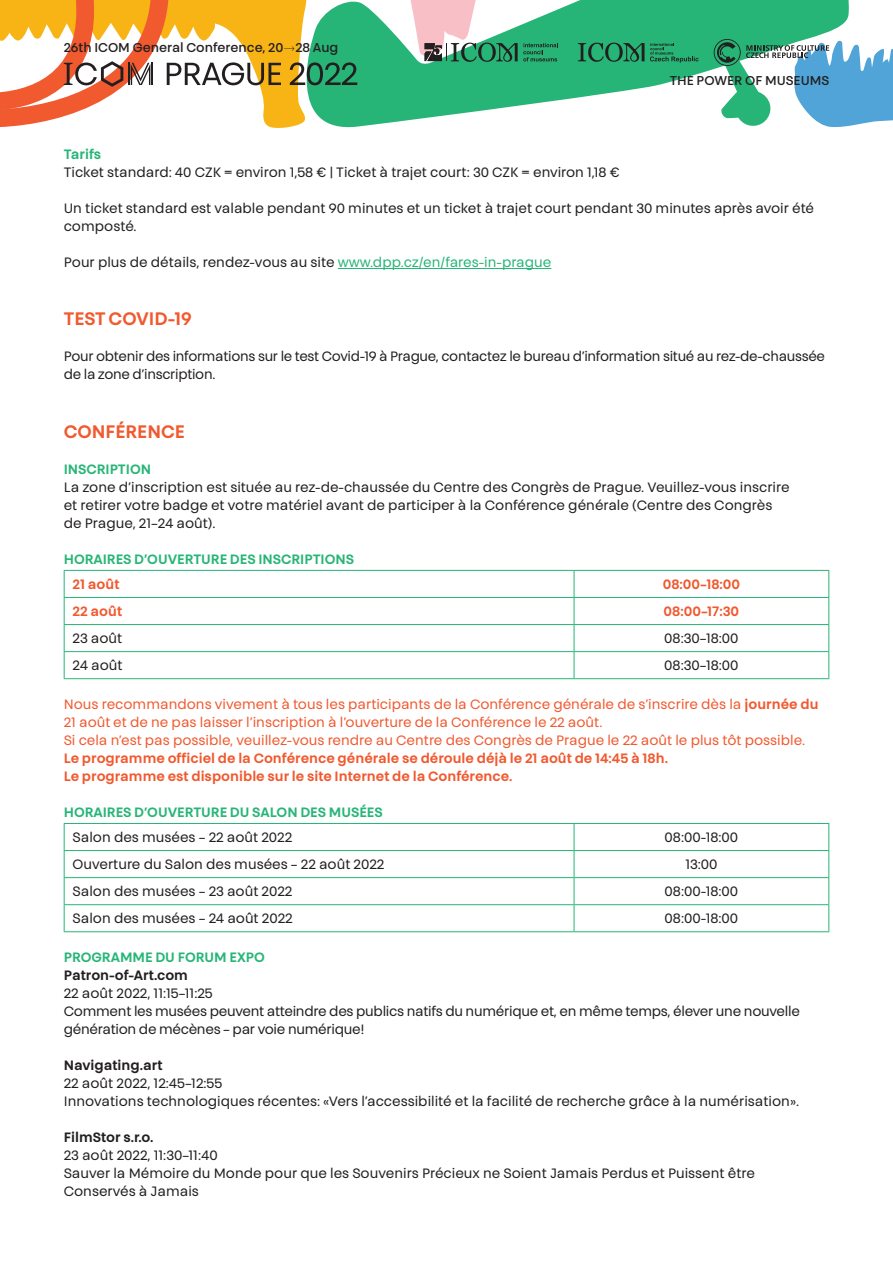
<style>
.page{position:relative;width:893px;height:1263px;background:#fff}
.page>*{position:absolute;margin:0;border:0;box-sizing:border-box;transform-origin:0 0}
.ICOM_mezitit{font:600 18px "Touche";color:#f1592f}
.ICOM_text_9_12{font:13.5px/18px "Touche";color:#231f20}
.ICOM_text_9_12-2{font:13.5px/18px "Touche";color:#f1592f}
.ICOM_text_9_12-3{font:13.5px/18px "Touche";letter-spacing:-.02em;color:#231f20}
.ICOM_text_9_12-4{font:600 13.5px "Touche";color:#f1592f}
.ICOM_text_8_11{font:13.5px "Touche";color:#231f20}
.ICOM_text_9_12-5{font:600 13.5px "Touche";color:#27b577}
.ICOM_text_9_12-6{font:600 13.5px "Touche";color:#231f20}
.ICOM_bold_9_12_zel{font:600 13.5px "Touche";color:#27b577}
.t1{font:500 12.75px "Touche";color:#231f20}
.s1{color:#27b577}
.s2{font-weight:600}
</style>
<div class="page">
<svg style="left:357px;top:0;width:357px;height:127px;fill:#27b577"></svg>
<svg style="left:376px;top:0;width:182px;height:62px"></svg>
<svg style="left:578px;top:43px;width:66px;height:19px"></svg>
<svg style="left:650px;top:43px;width:49px;height:20px"></svg>
<svg style="left:0;top:0;width:357px;height:128px"></svg>
<svg style="left:714px;top:0;width:179px;height:128px"></svg>
<hr style="left:338px;top:268px;width:213px;height:1px;background:#27b577">
<hr style="left:64px;top:570px;width:510px;height:1px;background:#27b577">
<hr style="left:574px;top:570px;width:255px;height:1px;background:#27b577">
<hr style="left:64px;top:597px;width:510px;height:1px;background:#27b577">
<hr style="left:64px;top:624px;width:510px;height:1px;background:#27b577">
<hr style="left:574px;top:597px;width:255px;height:1px;background:#27b577">
<hr style="left:574px;top:624px;width:255px;height:1px;background:#27b577">
<svg style="left:64px;top:571px;width:1px;height:107px"></svg>
<hr style="left:64px;top:651px;width:510px;height:1px;background:#27b577">
<hr style="left:64px;top:678px;width:510px;height:1px;background:#27b577">
<svg style="left:574px;top:571px;width:1px;height:107px"></svg>
<hr style="left:574px;top:651px;width:255px;height:1px;background:#27b577">
<svg style="left:828px;top:571px;width:1px;height:107px"></svg>
<hr style="left:574px;top:678px;width:255px;height:1px;background:#27b577">
<hr style="left:64px;top:823px;width:510px;height:1px;background:#27b577">
<hr style="left:574px;top:823px;width:255px;height:1px;background:#27b577">
<hr style="left:64px;top:850px;width:510px;height:1px;background:#27b577">
<hr style="left:64px;top:877px;width:510px;height:1px;background:#27b577">
<hr style="left:574px;top:850px;width:255px;height:1px;background:#27b577">
<hr style="left:574px;top:877px;width:255px;height:1px;background:#27b577">
<svg style="left:64px;top:824px;width:1px;height:107px"></svg>
<hr style="left:64px;top:904px;width:510px;height:1px;background:#27b577">
<hr style="left:64px;top:931px;width:510px;height:1px;background:#27b577">
<svg style="left:574px;top:824px;width:1px;height:107px"></svg>
<hr style="left:574px;top:904px;width:255px;height:1px;background:#27b577">
<svg style="left:828px;top:824px;width:1px;height:107px"></svg>
<hr style="left:574px;top:931px;width:255px;height:1px;background:#27b577">
<p class="t1" style="left:64px;top:40px;width:276px">26th ICOM General Conference, 20 28 Aug</p>
<p class="t1" style="left:670px;top:73px;width:161px">THE POWER OF MUSEUMS</p>
<p class="ICOM_text_9_12-5" style="left:64px;top:146px;width:39px">Tarifs</p>
<p class="ICOM_text_9_12" style="left:64px;top:163px;width:557px">Ticket standard: 40 CZK = environ 1,58 € | Ticket à trajet court: 30 CZK = environ 1,18 €</p>
<p class="ICOM_text_9_12" style="left:64px;top:199px;width:752px">Un ticket standard est valable pendant 90 minutes et un ticket à trajet court pendant 30 minutes après avoir été composté.</p>
<p class="ICOM_text_9_12" style="left:64px;top:253px;width:489px">Pour plus de détails, rendez-vous au site <span class="s1">www.dpp.cz/en/fares-in-prague</span></p>
<p class="ICOM_mezitit" style="left:64px;top:308px;width:130px">TEST COVID-19</p>
<p class="ICOM_text_9_12-3" style="left:64px;top:347px;width:763px">Pour obtenir des informations sur le test Covid-19 à Prague, contactez le bureau d’information situé au rez-de-chaussée de la zone d’inscription.</p>
<p class="ICOM_mezitit" style="left:64px;top:420px;width:123px">CONFÉRENCE</p>
<p class="ICOM_bold_9_12_zel" style="left:64px;top:461px;width:89px">INSCRIPTION</p>
<p class="ICOM_text_9_12" style="left:64px;top:478px;width:727px">La zone d’inscription est située au rez-de-chaussée du Centre des Congrès de Prague. Veuillez-vous inscrire et retirer votre badge et votre matériel avant de participer à la Conférence générale (Centre des Congrès de Prague, 21–24 août).</p>
<p class="ICOM_text_9_12-5" style="left:64px;top:551px;width:292px">HORAIRES D’OUVERTURE DES INSCRIPTIONS</p>
<p class="ICOM_text_9_12-4" style="left:73px;top:576px;width:48px">21 août</p>
<p class="ICOM_text_9_12-4" style="left:663px;top:576px;width:79px">08:00–18:00</p>
<p class="ICOM_text_9_12-4" style="left:73px;top:603px;width:51px">22 août</p>
<p class="ICOM_text_9_12-4" style="left:664px;top:603px;width:77px">08:00–17:30</p>
<p class="ICOM_text_9_12" style="left:73px;top:629px;width:51px">23 août</p>
<p class="ICOM_text_9_12" style="left:664px;top:629px;width:76px">08:30–18:00</p>
<p class="ICOM_text_9_12" style="left:73px;top:656px;width:52px">24 août</p>
<p class="ICOM_text_9_12" style="left:664px;top:656px;width:76px">08:30–18:00</p>
<p class="ICOM_text_9_12-2" style="left:64px;top:695px;width:756px">Nous recommandons vivement à tous les participants de la Conférence générale de s’inscrire dès la <span class="s2">journée du<br></span>21 août et de ne pas laisser l’inscription à l’ouverture de la Conférence le 22 août.</p>
<p class="ICOM_text_9_12-2" style="left:64px;top:731px;width:743px">Si cela n’est pas possible, veuillez-vous rendre au Centre des Congrès de Prague le 22 août le plus tôt possible.</p>
<p class="ICOM_text_9_12-4" style="left:64px;top:750px;width:606px">Le programme officiel de la Conférence générale se déroule déjà le 21 août de 14:45 à 18h.</p>
<p class="ICOM_text_9_12-4" style="left:64px;top:768px;width:450px">Le programme est disponible sur le site Internet de la Conférence.</p>
<p class="ICOM_text_9_12-5" style="left:64px;top:804px;width:320px">HORAIRES D’OUVERTURE DU SALON DES MUSÉES</p>
<p class="ICOM_text_8_11" style="left:73px;top:829px;width:221px">Salon des musées – 22 août 2022</p>
<p class="ICOM_text_8_11" style="left:665px;top:829px;width:75px">08:00-18:00</p>
<p class="ICOM_text_8_11" style="left:73px;top:856px;width:313px">Ouverture du Salon des musées – 22 août 2022</p>
<p class="ICOM_text_8_11" style="left:685px;top:856px;width:34px">13:00</p>
<p class="ICOM_text_8_11" style="left:73px;top:883px;width:221px">Salon des musées – 23 août 2022</p>
<p class="ICOM_text_8_11" style="left:665px;top:883px;width:75px">08:00-18:00</p>
<p class="ICOM_text_8_11" style="left:73px;top:910px;width:222px">Salon des musées – 24 août 2022</p>
<p class="ICOM_text_8_11" style="left:665px;top:910px;width:75px">08:00-18:00</p>
<p class="ICOM_text_9_12-5" style="left:64px;top:949px;width:203px">PROGRAMME DU FORUM EXPO</p>
<p class="ICOM_text_9_12-6" style="left:64px;top:967px;width:126px">Patron-of-Art.com</p>
<p class="ICOM_text_9_12" style="left:64px;top:984px;width:150px">22 août 2022, 11:15–11:25</p>
<p class="ICOM_text_9_12-3" style="left:64px;top:1002px;width:738px">Comment les musées peuvent atteindre des publics natifs du numérique et, en même temps, élever une nouvelle génération de mécènes – par voie numérique!</p>
<p class="ICOM_text_9_12-6" style="left:64px;top:1057px;width:100px">Navigating.art</p>
<p class="ICOM_text_9_12" style="left:64px;top:1074px;width:160px">22 août 2022, 12:45–12:55</p>
<p class="ICOM_text_9_12" style="left:64px;top:1092px;width:737px">Innovations technologiques récentes: «Vers l’accessibilité et la facilité de recherche grâce à la numérisation».</p>
<p class="ICOM_text_9_12-6" style="left:64px;top:1129px;width:91px">FilmStor s.r.o.</p>
<p class="ICOM_text_9_12" style="left:64px;top:1146px;width:155px">23 août 2022, 11:30–11:40</p>
<p class="ICOM_text_9_12" style="left:64px;top:1164px;width:693px">Sauver la Mémoire du Monde pour que les Souvenirs Précieux ne Soient Jamais Perdus et Puissent être<br>Conservés à Jamais</p>
</div>
